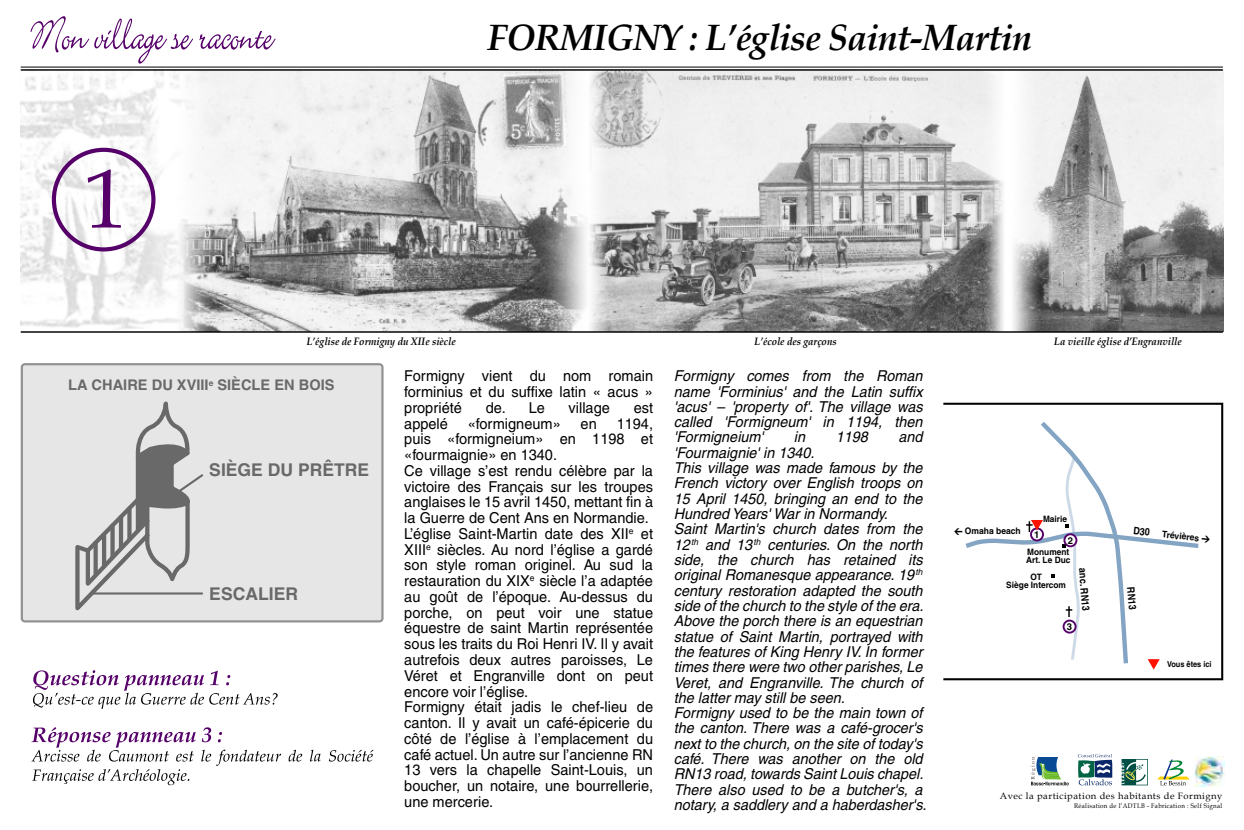
<style>
.page{position:relative;width:1244px;height:830px;background:#fff}
.page>*{position:absolute;margin:0;border:0;box-sizing:border-box;transform-origin:0 0}
.t1{font:83.4px "Book Antiqua";color:#56016a}
.t2{font:italic 700 36.6px "Book Antiqua";letter-spacing:-.02em;color:#000}
.t3{font:700 17.55px "Helvetica";color:#696969}
.t4{font:italic 15px/15.3px "Helvetica";color:#000;text-align:justify;scale:.96 1}
.t5{font:15px/15.8px "Helvetica";color:#000;text-align:justify}
.t6{font:700 14.62px "Helvetica";color:#696969}
.t7{font:italic 700 10.73px "Book Antiqua";color:#000;scale:.9 1}
.t8{font:700 10.2px "Helvetica";color:#000;scale:.88 1}
.t9{font:700 9.52px "Helvetica";color:#000}
.t10{font:9.15px "Book Antiqua";letter-spacing:.05em;color:#000}
.t11{font:700 9px "Helvetica";color:#000;scale:.95 1}
.t12{font:700 8.77px/8.3px "Helvetica";color:#000;scale:.95 1}
.t13{font:700 8.18px "Helvetica";color:#000;scale:.91 1}
.t14{font:6.68px "Book Antiqua";letter-spacing:.05em;color:#000;scale:.92 1}
.s1{font-family:"DIN Black Expert";font-weight:400}
</style>
<div class="page">
<img style="left:21px;top:71px;width:1202px;height:260px">
<div style="left:21px;top:363px;width:362px;height:259px;background:#e6e6e6"></div>
<svg style="left:52px;top:148px;width:103px;height:103px"></svg>
<hr style="left:21px;top:69px;width:1202px;height:2px;background:#000">
<hr style="left:21px;top:67px;width:1202px;height:1px;background:#000">
<hr style="left:21px;top:331px;width:1202px;height:1px;background:#000">
<svg style="left:31px;top:16px;width:244px;height:48px"></svg>
<svg style="left:1121px;top:759px;width:27px;height:26px"></svg>
<svg style="left:1078px;top:754px;width:34px;height:31px"></svg>
<svg style="left:1157px;top:759px;width:32px;height:26px"></svg>
<svg style="left:1030px;top:757px;width:38px;height:28px"></svg>
<img style="left:1194px;top:756px;width:30px;height:30px">
<svg style="left:33px;top:670px;width:245px;height:38px"></svg>
<svg style="left:289px;top:749px;width:13px;height:12px"></svg>
<svg style="left:310px;top:749px;width:11px;height:12px"></svg>
<svg style="left:329px;top:749px;width:44px;height:12px"></svg>
<svg style="left:32px;top:727px;width:249px;height:57px"></svg>
<svg style="left:943px;top:402px;width:280px;height:278px"></svg>
<svg style="left:73px;top:403px;width:132px;height:215px;background:#cacaca"></svg>
<hr style="left:92px;top:592px;width:110px;height:2px;background:#696969">
<svg style="left:962px;top:417px;width:241px;height:252px"></svg>
<p class="t1" style="left:85px;top:141px;width:43px">1</p>
<p class="t2" style="left:488px;top:12px;width:545px">FORMIGNY : L’église Saint-Martin</p>
<p class="t7" style="left:307px;top:333px;width:167px">L’église de Formigny du XIIe siècle</p>
<p class="t7" style="left:754px;top:333px;width:93px">L’école des garçons</p>
<p class="t7" style="left:1054px;top:333px;width:143px">La vieille église d’Engranville</p>
<p class="t6" style="left:68px;top:376px;width:268px">LA CHAIRE DU XVIII<sup>e</sup> SIÈCLE EN BOIS</p>
<p class="t4" style="left:674px;top:368px;width:261px">Formigny comes from the Roman name 'Forminius' and the Latin suffix 'acus' – 'property of'. The village was called 'Formigneum' in 1194, then 'Formigneium'</p>
<p class="t5" style="left:404px;top:368px;width:250px">Formigny vient du nom romain forminius et du suffixe latin « acus » propriété</p>
<p class="t5" style="left:486px;top:399px;width:61px">de. Le</p>
<p class="t5" style="left:569px;top:399px;width:43px">village</p>
<p class="t5" style="left:634px;top:399px;width:21px">est</p>
<p class="t5" style="left:404px;top:415px;width:45px">appelé</p>
<p class="t5" style="left:468px;top:415px;width:94px">«formigneum»</p>
<p class="t5" style="left:581px;top:415px;width:18px">en</p>
<p class="t5" style="left:404px;top:415px;width:250px;text-align:left;text-indent:212px">1194, puis «formigneium» en 1198 et «fourmaignie» en 1340.<br>Ce village s’est rendu célèbre par la victoire des Français sur les troupes anglaises le 15 avril 1450, mettant fin à la Guerre de Cent Ans en Normandie.<br>L’église Saint-Martin date des XII<sup>e</sup> et XIII<sup>e</sup> siècles. Au nord l’église a gardé son style roman originel. Au sud la restauration du XIX<sup>e</sup> siècle l’a adaptée au goût de l’époque. Au-dessus du porche, on peut voir une statue équestre de saint Martin représentée sous les traits du Roi Henri IV. Il y avait autrefois deux autres paroisses, Le Véret et Engranville dont on peut encore voir l’église.<br>Formigny était jadis le chef-lieu de canton. Il y avait un café-épicerie du côté de l’église à l’emplacement du café actuel. Un autre sur l’ancienne RN 13 vers la chapelle Saint-Louis, un boucher, un notaire, une bourrellerie, une mercerie.</p>
<p class="t4" style="left:794px;top:429px;width:13px">in</p>
<p class="t4" style="left:836px;top:429px;width:35px">1198</p>
<p class="t4" style="left:898px;top:429px;width:27px">and</p>
<p class="t4" style="left:674px;top:444px;width:265px;text-align:left">'Fourmaignie' in 1340.<br>This village was made famous by the French victory over English troops on 15 April 1450, bringing an end to the Hundred Years' War in Normandy.<br>Saint Martin's church dates from the 12 <sup>th</sup> and 13 <sup>th</sup> centuries. On the north side, the church has retained its original Romanesque appearance. 19 <sup>th </sup>century restoration adapted the south side of the church to the style of the era.<br>Above the porch there is an equestrian statue of Saint Martin, portrayed with the features of King Henry IV. In former times there were two other parishes, Le Veret, and Engranville. The church of the latter may still be seen.<br>Formigny used to be the main town of the canton. There was a café-grocer's next to the church, on the site of today's café. There was another on the old RN13 road, towards Saint Louis chapel.<br>There also used to be a butcher's, a notary, a saddlery and a haberdasher's.</p>
<p class="t3" style="left:209px;top:459px;width:161px">SIÈGE DU PRÊTRE</p>
<p class="t12" style="left:1043px;top:514px;width:27px">Mairie</p>
<p class="t12" style="left:1026px;top:547px;width:48px">Monument<br>Art. Le Duc</p>
<p class="t12" style="left:1006px;top:572px;width:64px;text-align:center">OT<br>Siège Intercom</p>
<p class="t9" style="left:1067px;top:620px;width:7px">3</p>
<p class="t11" style="left:954px;top:525px;width:72px"><span class="s1">v</span> Omaha beach</p>
<p class="t11" style="left:1163px;top:528px;width:52px;rotate:6deg">Trévières <span class="s1">w</span></p>
<p class="t9" style="left:1034px;top:528px;width:7px">1</p>
<p class="t9" style="left:1067px;top:534px;width:7px">2</p>
<p class="t8" style="left:1089px;top:567px;width:51px;rotate:86deg">anc. RN13</p>
<p class="t8" style="left:1137px;top:586px;width:28px;rotate:86deg">RN13</p>
<p class="t3" style="left:209px;top:583px;width:90px">ESCALIER</p>
<p class="t13" style="left:1167px;top:658px;width:50px">Vous êtes ici</p>
<p class="t10" style="left:1000px;top:789px;width:224px">Avec la participation des habitants de Formigny</p>
<p class="t14" style="left:1074px;top:800px;width:162px">Réalisation de l’ADTLB - Fabrication : Self Signal</p>
</div>
